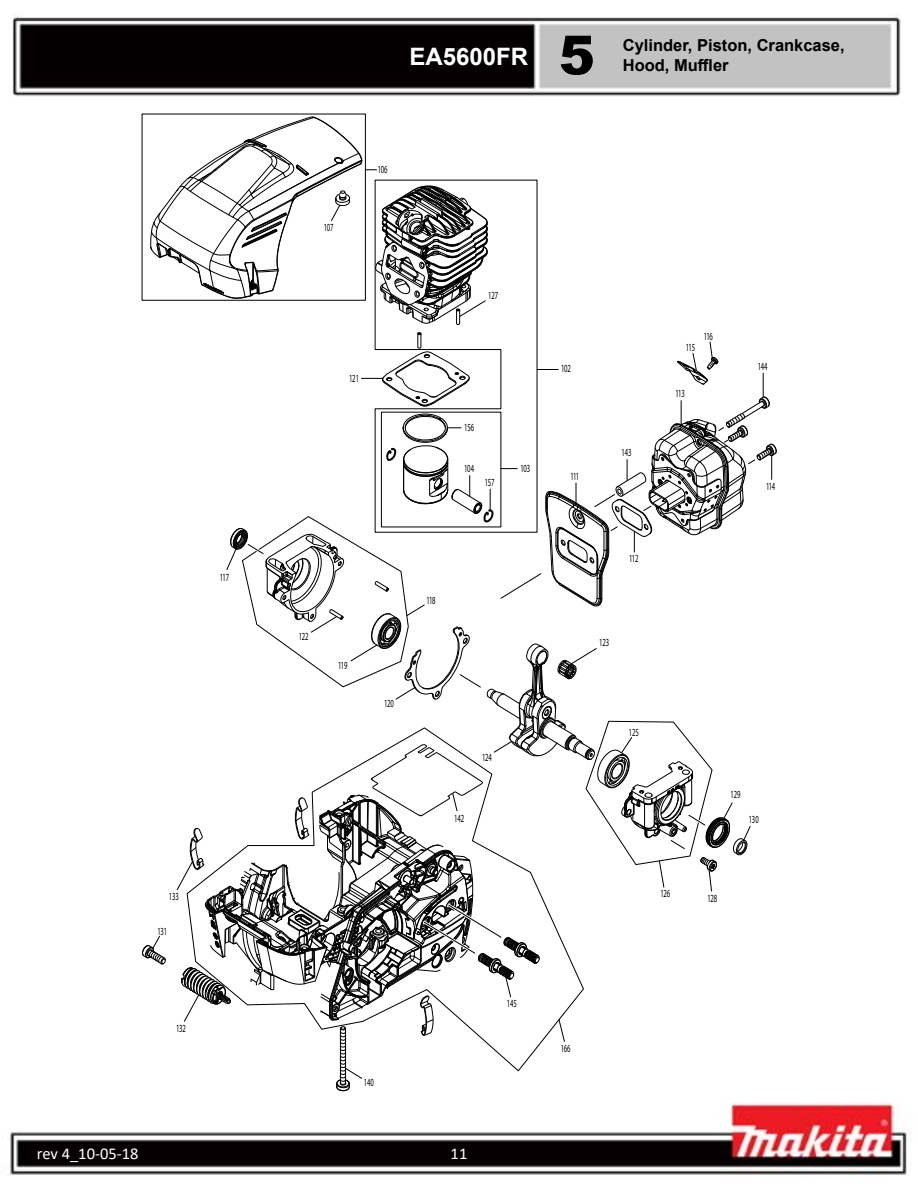
<style>
.page{position:relative;width:918px;height:1188px;background:#fff}
.page>*{position:absolute;margin:0;border:0;box-sizing:border-box;transform-origin:0 0}
.t1{font:900 54px "Arial";color:#000}
.t2{font:700 24px "Arial";color:#fff}
.t3{font:700 16.5px "Arial";color:#000}
.t4{font:16.5px "Calibri";color:#fff}
.t5{font:10.8px "Helvetica LT Std";letter-spacing:-.04em;color:#000;scale:.61 1}
</style>
<div class="page">
<img style="left:8px;top:17px;width:904px;height:1159px">
<svg style="left:150px;top:116px;width:338px;height:209px"></svg>
<svg style="left:141px;top:936px;width:25px;height:29px"></svg>
<svg style="left:177px;top:332px;width:600px;height:759px"></svg>
<svg style="left:375px;top:180px;width:162px;height:353px"></svg>
<h2 class="t2" style="left:410px;top:39px;width:120px">EA5600FR</h2>
<h1 class="t1" style="left:559px;top:16px;width:38px">5</h1>
<h3 class="t3" style="left:623px;top:34px;width:223px">Cylinder, Piston, Crankcase,</h3>
<h3 class="t3" style="left:623px;top:54px;width:107px">Hood, Muffler</h3>
<p class="t5" style="left:220px;top:571px;width:17px">117</p>
<p class="t5" style="left:169px;top:890px;width:18px">133</p>
<p class="t5" style="left:157px;top:924px;width:18px">131</p>
<p class="t5" style="left:176px;top:1021px;width:18px">132</p>
<p class="t5" style="left:324px;top:220px;width:18px">107</p>
<p class="t5" style="left:378px;top:162px;width:18px">106</p>
<p class="t5" style="left:349px;top:372px;width:18px">121</p>
<p class="t5" style="left:488px;top:288px;width:18px">127</p>
<p class="t5" style="left:464px;top:420px;width:18px">156</p>
<p class="t5" style="left:464px;top:462px;width:18px">104</p>
<p class="t5" style="left:520px;top:461px;width:18px">103</p>
<p class="t5" style="left:485px;top:476px;width:18px">157</p>
<p class="t5" style="left:299px;top:630px;width:18px">122</p>
<p class="t5" style="left:338px;top:659px;width:17px">119</p>
<p class="t5" style="left:427px;top:594px;width:17px">118</p>
<p class="t5" style="left:384px;top:697px;width:18px">120</p>
<p class="t5" style="left:482px;top:750px;width:18px">124</p>
<p class="t5" style="left:454px;top:812px;width:18px">142</p>
<p class="t5" style="left:364px;top:1076px;width:18px">140</p>
<p class="t5" style="left:507px;top:997px;width:18px">145</p>
<h3 class="t4" style="left:37px;top:1142px;width:103px">rev 4_10-05-18</h3>
<h3 class="t4" style="left:451px;top:1142px;width:18px">11</h3>
<p class="t5" style="left:561px;top:362px;width:18px">102</p>
<p class="t5" style="left:571px;top:469px;width:16px">111</p>
<p class="t5" style="left:622px;top:446px;width:18px">143</p>
<p class="t5" style="left:629px;top:551px;width:17px">112</p>
<p class="t5" style="left:599px;top:636px;width:18px">123</p>
<p class="t5" style="left:686px;top:341px;width:17px">115</p>
<p class="t5" style="left:704px;top:330px;width:17px">116</p>
<p class="t5" style="left:676px;top:387px;width:17px">113</p>
<p class="t5" style="left:758px;top:360px;width:18px">144</p>
<p class="t5" style="left:766px;top:480px;width:17px">114</p>
<p class="t5" style="left:629px;top:725px;width:18px">125</p>
<p class="t5" style="left:660px;top:887px;width:18px">126</p>
<p class="t5" style="left:731px;top:788px;width:18px">129</p>
<p class="t5" style="left:749px;top:813px;width:18px">130</p>
<p class="t5" style="left:707px;top:891px;width:18px">128</p>
<p class="t5" style="left:561px;top:1042px;width:18px">166</p>
</div>
